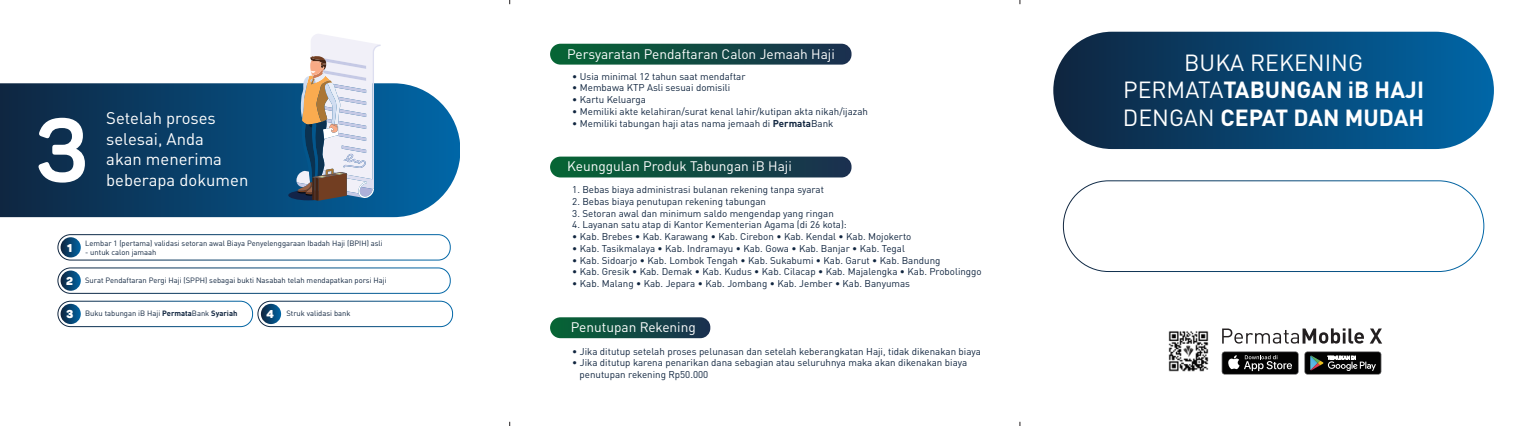
<style>
.page{position:relative;width:1531px;height:426px;background:#fff}
.page>*{position:absolute;margin:0;border:0;box-sizing:border-box;transform-origin:0 0}
.t1{font:700 87.5px "Panton";color:#fff}
.t2{font:700 23px/27.6px "DIN Pro";color:#fff;text-align:center}
.t3{font:16.6px/20.7px "DIN Pro";color:#fff}
.t4{font:13.7px "DIN Pro";color:#fff}
.t5{font:900 11.3px "Panton";color:#fff}
.t6{font:9.8px/11.7px "DIN Pro";color:#10253f}
.t7{font:7.6px "DIN Pro";color:#10253f}
.s1{font-weight:700}
.s2{font-weight:400}
</style>
<div class="page">
<svg style="left:0;top:83px;width:460px;height:134px;background:#114872"></svg>
<div style="left:288px;top:190px;width:40px;height:10px;background:#132448;border-radius:50%"></div>
<svg style="left:296px;top:34px;width:85px;height:166px"></svg>
<div style="left:57px;top:267px;width:394px;height:26px;border:1px solid #fff;border-radius:12px"></div>
<div style="left:57px;top:300px;width:196px;height:27px;border:1px solid #fff;border-radius:12px"></div>
<div style="left:257px;top:300px;width:196px;height:27px;border:1px solid #fff;border-radius:12px"></div>
<div style="left:57px;top:234px;width:394px;height:26px;border:1px solid #fff;border-radius:12px"></div>
<svg style="left:61px;top:237px;width:20px;height:20px"></svg>
<svg style="left:61px;top:270px;width:20px;height:20px"></svg>
<svg style="left:61px;top:303px;width:20px;height:20px"></svg>
<svg style="left:261px;top:303px;width:20px;height:20px"></svg>
<div style="left:1053px;top:32px;width:441px;height:117px;background:linear-gradient(to right,#102640,#0066a7);border-radius:59px"></div>
<div style="left:1063px;top:180px;width:421px;height:92px;border:1px solid #fff;border-radius:45px"></div>
<svg style="left:550px;top:44px;width:301px;height:20px;background:#134c44"></svg>
<svg style="left:550px;top:156px;width:301px;height:21px;background:#1a5149"></svg>
<svg style="left:550px;top:317px;width:160px;height:21px;background:#195149"></svg>
<svg style="left:1222px;top:328px;width:160px;height:15px"></svg>
<svg style="left:1222px;top:351px;width:76px;height:23px;background:#343434"></svg>
<svg style="left:1304px;top:351px;width:77px;height:23px;background:#373938"></svg>
<img style="left:1168px;top:331px;width:41px;height:41px">
<h1 class="t1" style="left:34px;top:96px;width:55px">3</h1>
<h3 class="t3" style="left:106px;top:106px;width:144px">Setelah proses selesai, Anda<br>akan menerima beberapa dokumen</h3>
<p class="t7" style="left:85px;top:237px;width:299px">Lembar 1 (pertama) validasi setoran awal Biaya Penyelenggaraan Ibadah Haji (BPIH) asli</p>
<p class="t7" style="left:85px;top:245px;width:73px">- untuk calon jamaah</p>
<p class="t5" style="left:67px;top:240px;width:7px">1</p>
<p class="t5" style="left:66px;top:273px;width:8px">2</p>
<p class="t5" style="left:66px;top:306px;width:9px">3</p>
<p class="t5" style="left:267px;top:306px;width:9px">4</p>
<p class="t7" style="left:85px;top:274px;width:303px">Surat Pendaftaran Pergi Haji (SPPH) sebagai bukti Nasabah telah mendapatkan porsi Haji</p>
<p class="t7" style="left:85px;top:307px;width:154px">Buku tabungan iB Haji <span class="s1">Permata</span>Bank <span class="s1">Syariah</span></p>
<p class="t7" style="left:286px;top:307px;width:66px">Struk validasi bank</p>
<h3 class="t4" style="left:567px;top:43px;width:269px">Persyaratan Pendaftaran Calon Jemaah Haji</h3>
<p class="t6" style="left:572px;top:69px;width:175px">• Usia minimal 12 tahun saat mendaftar</p>
<p class="t6" style="left:572px;top:81px;width:159px">• Membawa KTP Asli sesuai domisili</p>
<p class="t6" style="left:572px;top:93px;width:75px">• Kartu Keluarga</p>
<p class="t6" style="left:572px;top:104px;width:297px">• Memiliki akte kelahiran/surat kenal lahir/kutipan akta nikah/ijazah</p>
<p class="t6" style="left:572px;top:116px;width:263px">• Memiliki tabungan haji atas nama jemaah di <span class="s1">Permata</span>Bank</p>
<h3 class="t4" style="left:567px;top:155px;width:226px">Keunggulan Produk Tabungan iB Haji</h3>
<p class="t6" style="left:572px;top:182px;width:253px">1. Bebas biaya administrasi bulanan rekening tanpa syarat</p>
<p class="t6" style="left:572px;top:194px;width:195px">2. Bebas biaya penutupan rekening tabungan</p>
<p class="t6" style="left:572px;top:206px;width:263px">3. Setoran awal dan minimum saldo mengendap yang ringan</p>
<p class="t6" style="left:572px;top:218px;width:276px">4. Layanan satu atap di Kantor Kementerian Agama (di 26 kota):</p>
<p class="t6" style="left:572px;top:229px;width:341px">• Kab. Brebes • Kab. Karawang • Kab. Cirebon • Kab. Kendal • Kab. Mojokerto</p>
<p class="t6" style="left:572px;top:241px;width:334px">• Kab. Tasikmalaya • Kab. Indramayu • Kab. Gowa • Kab. Banjar • Kab. Tegal</p>
<p class="t6" style="left:572px;top:253px;width:370px">• Kab. Sidoarjo • Kab. Lombok Tengah • Kab. Sukabumi • Kab. Garut • Kab. Bandung</p>
<p class="t6" style="left:572px;top:264px;width:411px">• Kab. Gresik • Kab. Demak • Kab. Kudus • Kab. Cilacap • Kab. Majalengka • Kab. Probolinggo</p>
<p class="t6" style="left:572px;top:276px;width:339px">• Kab. Malang • Kab. Jepara • Kab. Jombang • Kab. Jember • Kab. Banyumas</p>
<h3 class="t4" style="left:571px;top:316px;width:126px">Penutupan Rekening</h3>
<p class="t6" style="left:572px;top:344px;width:410px">• Jika ditutup setelah proses pelunasan dan setelah keberangkatan Haji, tidak dikenakan biaya</p>
<p class="t6" style="left:579px;top:355px;width:389px;text-indent:-7px">• Jika ditutup karena penarikan dana sebagian atau seluruhnya maka akan dikenakan biaya penutupan rekening Rp50.000</p>
<h2 class="t2" style="left:1123px;top:46px;width:303px"><span class="s2">BUKA REKENING<br>PERMATA</span>TABUNGAN iB HAJI<br><span class="s2">DENGAN</span> CEPAT DAN MUDAH</h2>
</div>
